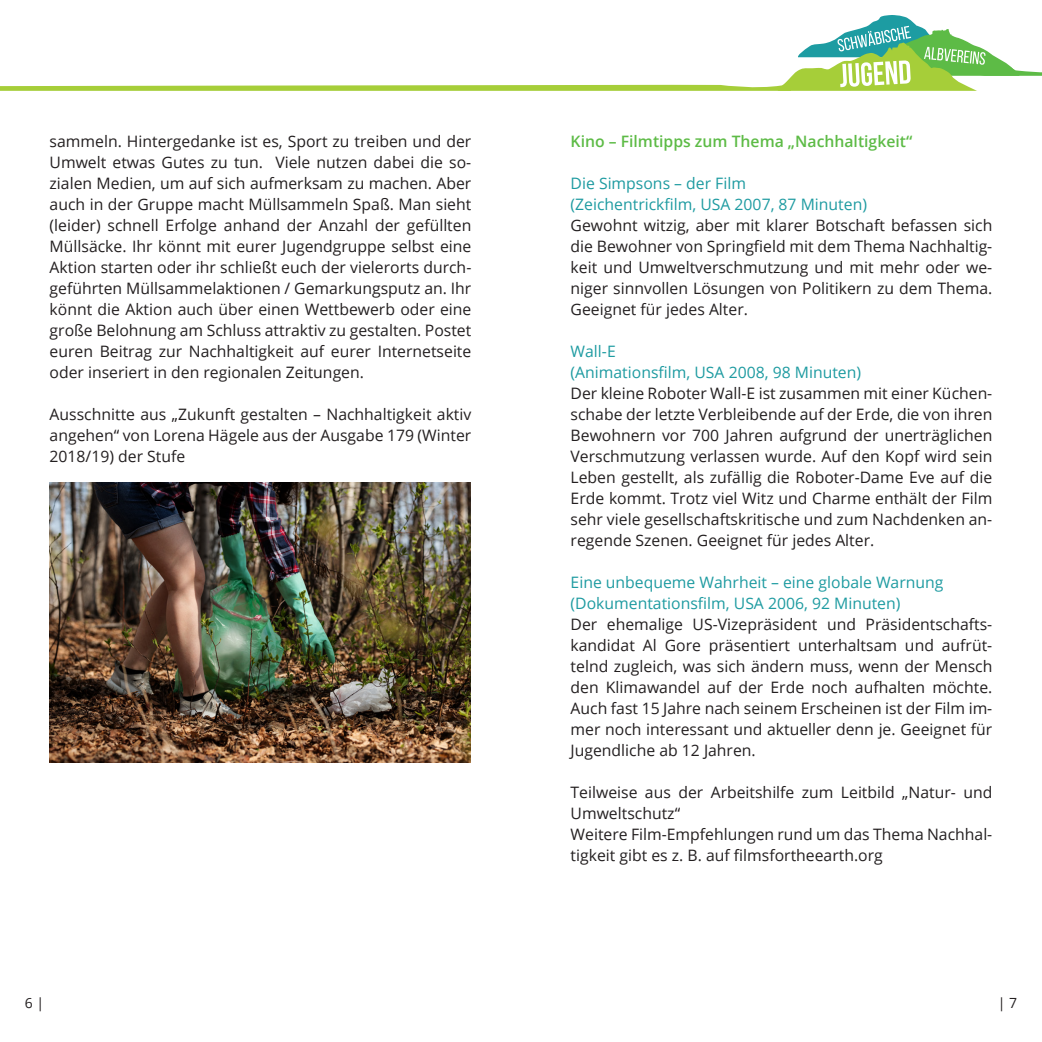
<style>
.page{position:relative;width:1042px;height:1042px;background:#fff}
.page>*{position:absolute;margin:0;border:0;box-sizing:border-box;transform-origin:0 0}
.t1{font:15.75px/21px "Open Sans";color:#231f20;text-align:justify}
.t2{font:15.75px/21px "Open Sans";color:#1e9ba1}
.t3{font:600 15.75px "Open Sans";color:#5dbb46}
.t4{font:14px "Open Sans";color:#231f20}
</style>
<div class="page">
<svg style="left:0;top:15px;width:1042px;height:76px"></svg>
<img style="left:50px;top:482px;width:420px;height:281px">
<p class="t1" style="left:50px;top:130px;width:423px">sammeln. Hintergedanke ist es, Sport zu treiben und der Umwelt etwas Gutes zu tun. Viele nutzen dabei die so&shy;zialen Medien, um auf sich aufmerksam zu machen. Aber auch in der Gruppe macht Müllsammeln Spaß. Man sieht (leider) schnell Erfolge anhand der Anzahl der gefüllten Müllsäcke. Ihr könnt mit eurer Jugendgruppe selbst eine Aktion starten oder ihr schließt euch der vielerorts durch&shy;geführten Müllsammelaktionen / Gemarkungsputz an. Ihr könnt die Aktion auch über einen Wettbewerb oder eine große Belohnung am Schluss attraktiv zu gestalten. Postet euren Beitrag zur Nachhaltigkeit auf eurer Internetseite oder inseriert in den regionalen Zeitungen.</p>
<p class="t1" style="left:50px;top:403px;width:423px">Ausschnitte aus „Zukunft gestalten – Nachhaltigkeit aktiv angehen“ von Lorena Hägele aus der Ausgabe 179 (Winter 2018/19) der Stufe</p>
<p class="t3" style="left:570px;top:130px;width:343px">Kino – Filmtipps zum Thema „Nachhaltigkeit“</p>
<p class="t2" style="left:570px;top:172px;width:298px">Die Simpsons – der Film (Zeichentrickfilm, USA 2007, 87 Minuten)</p>
<p class="t1" style="left:570px;top:214px;width:423px">Gewohnt witzig, aber mit klarer Botschaft befassen sich die Bewohner von Springfield mit dem Thema Nachhaltig&shy;keit und Umweltverschmutzung und mit mehr oder we&shy;niger sinnvollen Lösungen von Politikern zu dem Thema.<br>Geeignet für jedes Alter.</p>
<p class="t2" style="left:570px;top:340px;width:292px">Wall-E<br>(Animationsfilm, USA 2008, 98 Minuten)</p>
<p class="t1" style="left:570px;top:382px;width:423px">Der kleine Roboter Wall-E ist zusammen mit einer Küchen&shy;schabe der letzte Verbleibende auf der Erde, die von ihren Bewohnern vor 700 Jahren aufgrund der unerträglichen Verschmutzung verlassen wurde. Auf den Kopf wird sein Leben gestellt, als zufällig die Roboter-Dame Eve auf die Erde kommt. Trotz viel Witz und Charme enthält der Film sehr viele gesellschaftskritische und zum Nachdenken an&shy;regende Szenen. Geeignet für jedes Alter.</p>
<p class="t2" style="left:570px;top:571px;width:374px">Eine unbequeme Wahrheit – eine globale Warnung (Dokumentationsfilm, USA 2006, 92 Minuten)</p>
<p class="t1" style="left:570px;top:613px;width:423px">Der ehemalige US-Vizepräsident und Präsidentschafts&shy;kandidat Al Gore präsentiert unterhaltsam und aufrüt&shy;telnd zugleich, was sich ändern muss, wenn der Mensch den Klimawandel auf der Erde noch aufhalten möchte.<br>Auch fast 15 Jahre nach seinem Erscheinen ist der Film im&shy;mer noch interessant und aktueller denn je. Geeignet für Jugendliche ab 12 Jahren.</p>
<p class="t1" style="left:570px;top:781px;width:423px;text-align:left">Teilweise aus der Arbeitshilfe zum Leitbild „Natur- und Umweltschutz“<br>Weitere Film-Empfehlungen rund um das Thema Nachhal&shy;tigkeit gibt es z. B. auf filmsfortheearth.org</p>
<p class="t4" style="left:25px;top:993px;width:21px">6 |</p>
<p class="t4" style="left:998px;top:993px;width:21px">| 7</p>
</div>
